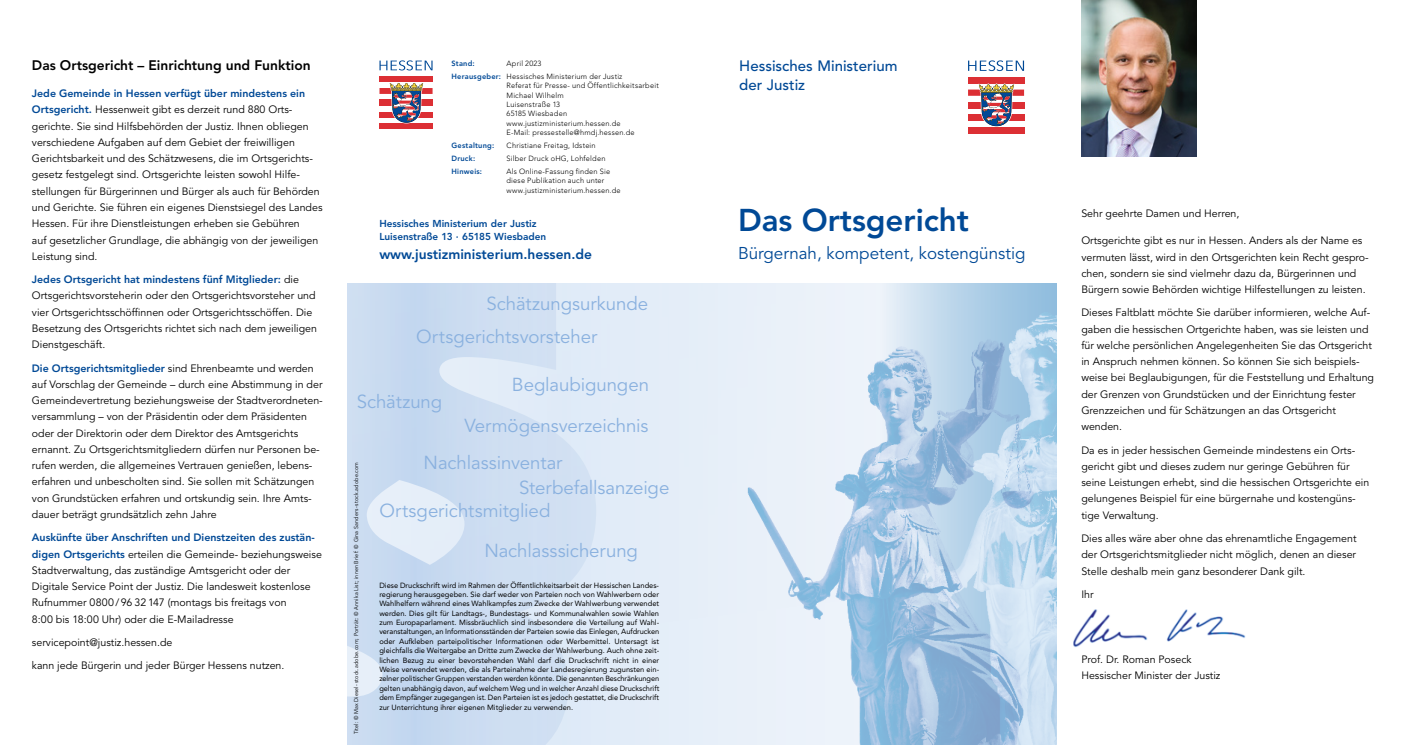
<style>
.page{position:relative;width:1404px;height:745px;background:#fff}
.page>*{position:absolute;margin:0;border:0;box-sizing:border-box;transform-origin:0 0}
.t1{font:800 31.25px "Avenir LT Std";color:#004996}
.t2{font:18.62px/33.4px "Avenir LT Std";letter-spacing:-.005em;color:#8ab1df}
.t3{font:17px "Avenir LT Std";color:#004996}
.t4{font:500 15px/18.8px "Avenir LT Std";color:#004996}
.t5{font:800 13.75px "Avenir LT Std";color:#000}
.t6{font:800 13.75px "Avenir LT Std";color:#004996}
.t7{font:10.62px/16.2px "Avenir LT Std";color:#000}
.t8{font:800 10px/12.1px "Avenir LT Std";color:#004996}
.t9{font:7.5px/9.4px "Avenir LT Std";color:#000;text-align:justify}
.t10{font:300 7.5px/9.4px "Avenir LT Std";letter-spacing:.025em;color:#000}
.t11{font:800 7.5px "Avenir LT Std";letter-spacing:.03em;color:#004996}
.t12{font:5.62px "Avenir LT Std";letter-spacing:.025em;color:#000}
.s1{font-weight:800;color:#004996}
</style>
<div class="page">
<img style="left:1081px;top:0;width:115px;height:156px">
<div style="left:347px;top:283px;width:709px;height:461px;background:#e6eff9"></div>
<img style="left:747px;top:487px;width:85px;height:133px">
<svg style="left:832px;top:472px;width:26px;height:220px"></svg>
<img style="left:858px;top:283px;width:198px;height:461px">
<svg style="left:347px;top:283px;width:249px;height:461px"></svg>
<img style="left:1073px;top:609px;width:173px;height:38px">
<div style="left:379px;top:76px;width:53px;height:6px;background:#dc2f34"></div>
<div style="left:379px;top:88px;width:53px;height:6px;background:#dc2f34"></div>
<div style="left:379px;top:100px;width:53px;height:6px;background:#dc2f34"></div>
<div style="left:379px;top:112px;width:53px;height:5px;background:#dc2f34"></div>
<div style="left:379px;top:123px;width:53px;height:6px;background:#dc2f34"></div>
<svg style="left:389px;top:83px;width:35px;height:40px"></svg>
<svg style="left:379px;top:60px;width:53px;height:10px"></svg>
<div style="left:967px;top:77px;width:56px;height:6px;background:#dc2f34"></div>
<div style="left:967px;top:89px;width:56px;height:7px;background:#dc2f34"></div>
<div style="left:967px;top:102px;width:56px;height:6px;background:#dc2f34"></div>
<div style="left:967px;top:114px;width:56px;height:7px;background:#dc2f34"></div>
<div style="left:967px;top:127px;width:56px;height:6px;background:#dc2f34"></div>
<svg style="left:977px;top:83px;width:37px;height:44px"></svg>
<svg style="left:968px;top:60px;width:55px;height:11px"></svg>
<p class="t5" style="left:32px;top:57px;width:280px">Das Ortsgericht – Einrichtung und Funktion</p>
<p class="t7" style="left:32px;top:86px;width:292px"><span class="s1">Jede Gemeinde in Hessen verfügt über mindestens ein Ortsgericht.</span> Hessenweit gibt es derzeit rund 880 Orts&shy;gerichte. Sie sind Hilfsbehörden der Justiz. Ihnen obliegen verschiedene Aufgaben auf dem Gebiet der freiwilligen Gerichtsbarkeit und des Schätzwesens, die im Ortsgerichts&shy;gesetz festgelegt sind. Ortsgerichte leisten sowohl Hilfe&shy;stellungen für Bürgerinnen und Bürger als auch für Behörden und Gerichte. Sie führen ein eigenes Dienstsiegel des Landes Hessen. Für ihre Dienstleistungen erheben sie Gebühren<br>auf gesetzlicher Grundlage, die abhängig von der jeweiligen Leistung sind.</p>
<p class="t7" style="left:32px;top:271px;width:287px"><span class="s1">Jedes Ortsgericht hat mindestens fünf Mitglieder:</span> die Ortsgerichtsvorsteherin oder den Ortsgerichtsvorsteher und vier Ortsgerichtsschöffinnen oder Ortsgerichtsschöffen. Die Besetzung des Ortsgerichts richtet sich nach dem jeweiligen Dienstgeschäft.</p>
<p class="t7" style="left:32px;top:360px;width:292px"><span class="s1">Die Ortsgerichtsmitglieder</span> sind Ehrenbeamte und werden auf Vorschlag der Gemeinde – durch eine Abstimmung in der Gemeindevertretung beziehungsweise der Stadtverordneten&shy;versammlung – von der Präsidentin oder dem Präsidenten oder der Direktorin oder dem Direktor des Amtsgerichts ernannt. Zu Ortsgerichtsmitgliedern dürfen nur Personen be&shy;rufen werden, die allgemeines Vertrauen genießen, lebens&shy;erfahren und unbescholten sind. Sie sollen mit Schätzungen von Grundstücken erfahren und ortskundig sein. Ihre Amts&shy;dauer beträgt grundsätzlich zehn Jahre</p>
<p class="t7" style="left:32px;top:529px;width:291px"><span class="s1">Auskünfte über Anschriften und Dienstzeiten des zustän&shy;digen Ortsgerichts</span> erteilen die Gemeinde- beziehungsweise Stadtverwaltung, das zuständige Amtsgericht oder der Digitale Service Point der Justiz. Die landesweit kostenlose Rufnummer 0800/96 32 147 (montags bis freitags von<br>8:00 bis 18:00 Uhr) oder die E-Mailadresse</p>
<p class="t7" style="left:32px;top:630px;width:254px;line-height:23.4px">servicepoint@justiz.hessen.de<br>kann jede Bürgerin und jeder Bürger Hessens nutzen.</p>
<p class="t11" style="left:451px;top:59px;width:25px">Stand:</p>
<p class="t10" style="left:451px;top:57px;width:172px;line-height:12.9px;text-indent:55px">April 2023<br><span class="s1">Herausgeber:</span> Hessisches Ministerium der Justiz</p>
<p class="t10" style="left:506px;top:81px;width:154px">Referat für Presse- und Öffentlichkeitsarbeit<br>Michael Wilhelm<br>Luisenstraße 13<br>65185 Wiesbaden www.justizministerium.hessen.de<br>E-Mail: pressestelle@hmdj.hessen.de</p>
<p class="t11" style="left:451px;top:141px;width:44px">Gestaltung:</p>
<p class="t10" style="left:506px;top:141px;width:91px">Christiane Freitag, Idstein</p>
<p class="t11" style="left:451px;top:154px;width:25px">Druck:</p>
<p class="t10" style="left:506px;top:154px;width:100px">Silber Druck oHG, Lohfelden</p>
<p class="t11" style="left:451px;top:167px;width:32px">Hinweis:</p>
<p class="t10" style="left:506px;top:167px;width:115px">Als Online-Fassung finden Sie diese Publikation auch unter www.justizministerium.hessen.de</p>
<p class="t8" style="left:379px;top:218px;width:168px">Hessisches Ministerium der Justiz<br>Luisenstraße 13 · 65185 Wiesbaden</p>
<p class="t6" style="left:379px;top:246px;width:214px">www.justizministerium.hessen.de</p>
<h2 class="t2" style="left:416px;top:287px;width:233px;text-indent:70px">Schätzungsurkunde<br>Ortsgerichtsvorsteher</h2>
<h2 class="t2" style="left:512px;top:368px;width:139px">Beglaubigungen</h2>
<h2 class="t2" style="left:356px;top:385px;width:87px">Schätzung</h2>
<p class="t12" style="left:353px;top:733px;width:273px;rotate:-90deg">Titel: © Max Diesel - stock.adobe.com; Porträt: © Annika List; innen Brief: © Gina Sanders - stock.adobe.com</p>
<h2 class="t2" style="left:464px;top:409px;width:185px">Vermögensverzeichnis</h2>
<h2 class="t2" style="left:423px;top:446px;width:140px">Nachlassinventar</h2>
<h2 class="t2" style="left:519px;top:471px;width:152px">Sterbefallsanzeige</h2>
<h2 class="t2" style="left:484px;top:491px;width:155px;line-height:40px;text-indent:-105px">Ortsgerichtsmitglied<br>Nachlasssicherung</h2>
<p class="t9" style="left:379px;top:580px;width:281px">Diese Druckschrift wird im Rahmen der Öffentlichkeitsarbeit der Hessischen Landes&shy;regierung herausgegeben. Sie darf weder von Parteien noch von Wahlwerbern oder Wahlhelfern während eines Wahlkampfes zum Zwecke der Wahlwerbung verwendet werden. Dies gilt für Landtags-, Bundestags- und Kommunalwahlen sowie Wahlen zum Europaparlament. Missbräuchlich sind insbesondere die Verteilung auf Wahl&shy;veranstaltungen, an Informationsständen der Parteien sowie das Einlegen, Aufdrucken oder Aufkleben parteipolitischer Informationen oder Werbemittel. Untersagt ist gleichfalls die Weitergabe an Dritte zum Zwecke der Wahlwerbung. Auch ohne zeit&shy;lichen Bezug zu einer bevorstehenden Wahl darf die Druckschrift nicht in einer Weise verwendet werden, die als Parteinahme der Landesregierung zugunsten ein&shy;zelner politischer Gruppen verstanden werden könnte. Die genannten Beschränkungen gelten unabhängig davon, auf welchem Weg und in welcher Anzahl diese Druckschrift dem Empfänger zugegangen ist. Den Parteien ist es jedoch gestattet, die Druckschrift zur Unterrichtung ihrer eigenen Mitglieder zu verwenden.</p>
<h3 class="t4" style="left:739px;top:57px;width:160px">Hessisches Ministerium der Justiz</h3>
<h1 class="t1" style="left:738px;top:202px;width:232px">Das Ortsgericht</h1>
<h3 class="t3" style="left:738px;top:243px;width:289px">Bürgernah, kompetent, kostengünstig</h3>
<p class="t7" style="left:1081px;top:206px;width:160px">Sehr geehrte Damen und Herren,</p>
<p class="t7" style="left:1081px;top:232px;width:289px">Ortsgerichte gibt es nur in Hessen. Anders als der Name es vermuten lässt, wird in den Ortsgerichten kein Recht gespro&shy;chen, sondern sie sind vielmehr dazu da, Bürgerinnen und Bürgern sowie Behörden wichtige Hilfestellungen zu leisten.</p>
<p class="t7" style="left:1081px;top:305px;width:294px">Dieses Faltblatt möchte Sie darüber informieren, welche Auf&shy;gaben die hessischen Ortgerichte haben, was sie leisten und für welche persönlichen Angelegenheiten Sie das Ortsgericht in Anspruch nehmen können. So können Sie sich beispiels&shy;weise bei Beglaubigungen, für die Feststellung und Erhaltung der Grenzen von Grundstücken und der Einrichtung fester Grenzzeichen und für Schätzungen an das Ortsgericht wenden.</p>
<p class="t7" style="left:1081px;top:442px;width:289px">Da es in jeder hessischen Gemeinde mindestens ein Orts&shy;gericht gibt und dieses zudem nur geringe Gebühren für seine Leistungen erhebt, sind die hessischen Ortsgerichte ein gelungenes Beispiel für eine bürgernahe und kostengüns&shy;tige Verwaltung.</p>
<p class="t7" style="left:1081px;top:530px;width:277px;text-align:justify">Dies alles wäre aber ohne das ehrenamtliche Engagement der Ortsgerichtsmitglieder nicht möglich, denen an dieser Stelle deshalb mein ganz besonderer Dank gilt.</p>
<p class="t7" style="left:1081px;top:586px;width:14px">Ihr</p>
<p class="t7" style="left:1081px;top:651px;width:141px">Prof. Dr. Roman Poseck<br>Hessischer Minister der Justiz</p>
</div>
